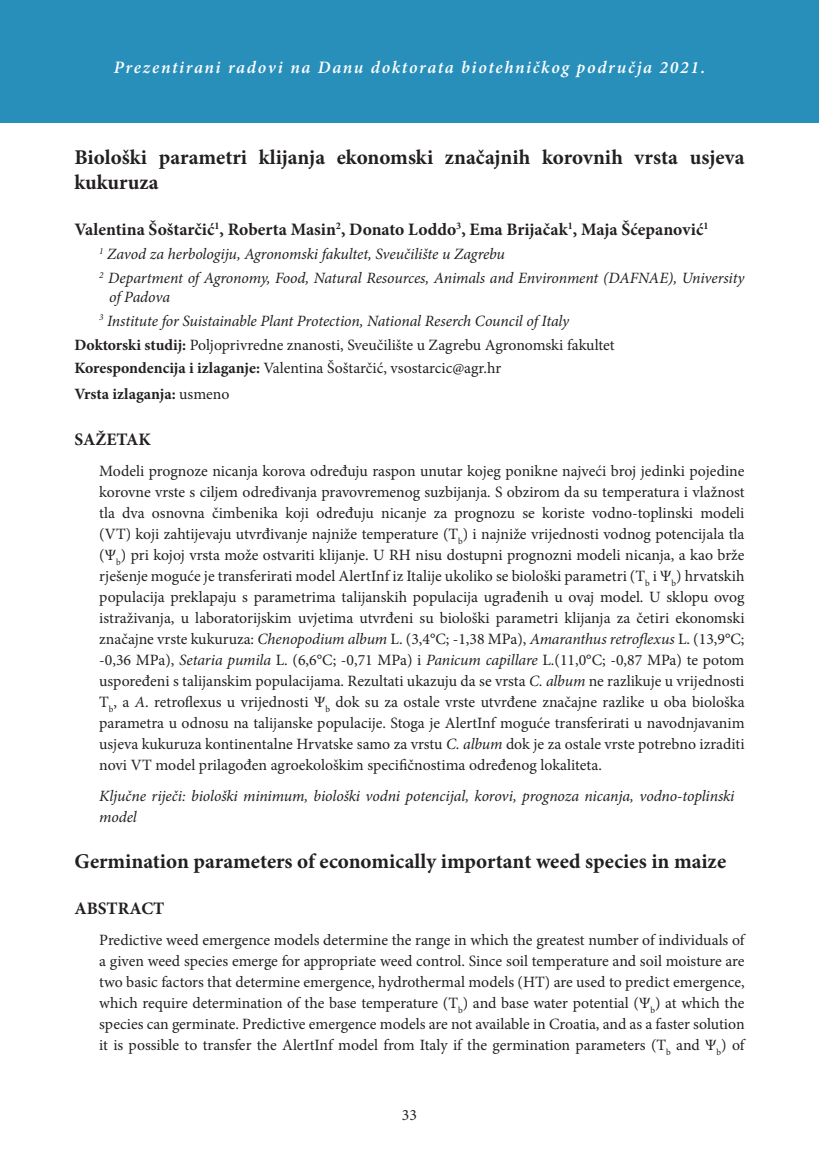
<style>
.page{position:relative;width:819px;height:1166px;background:#fff}
.page>*{position:absolute;margin:0;border:0;box-sizing:border-box;transform-origin:0 0}
.Text_9{font:700 21px/25.2px "Minion Pro";color:#231f20}
.Text_9-2{font:700 17.5px "Minion Pro";color:#231f20}
.t1{font:italic 600 17.5px "Minion Pro";letter-spacing:.095em;color:#fff}
.Text_9-3{font:15.75px/21px "Minion Pro";color:#231f20;text-align:justify}
.Text_9-4{font:italic 15.75px/18.9px "Minion Pro";letter-spacing:-.01em;color:#231f20}
.Text_9-5{font:700 15.75px "Minion Pro";color:#231f20}
.s1{font-weight:700}
.s2{font-weight:400}
.s3{font-style:italic}
</style>
<div class="page">
<div style="left:0;top:0;width:819px;height:123px;background:#288fba"></div>
<p class="t1" style="left:114px;top:55px;width:593px">Prezentirani radovi na Danu doktorata biotehničkog područja 2021.</p>
<p class="Text_9" style="left:74px;top:145px;width:671px">Biološki parametri klijanja ekonomski značajnih korovnih vrsta usjeva kukuruza</p>
<p class="Text_9-2" style="left:74px;top:217px;width:635px">Valentina Šoštarčić<sup>1</sup>, Roberta Masin<sup>2</sup>, Donato Loddo<sup>3</sup>, Ema Brijačak<sup>1</sup>, Maja Šćepanović<sup>1</sup></p>
<p class="Text_9-4" style="left:99px;top:244px;width:407px"><sup>1</sup> Zavod za herbologiju, Agronomski fakultet, Sveučilište u Zagrebu</p>
<p class="Text_9-4" style="left:109px;top:268px;width:636px;text-indent:-10px"><sup>2</sup> Department of Agronomy, Food, Natural Resources, Animals and Environment (DAFNAE), University of Padova</p>
<p class="Text_9-4" style="left:99px;top:311px;width:471px"><sup>3</sup> Institute for Suistainable Plant Protection, National Reserch Council of Italy</p>
<p class="Text_9-3" style="left:74px;top:334px;width:541px"><span class="s1">Doktorski studij:</span> Poljoprivredne znanosti, Sveučilište u Zagrebu Agronomski fakultet</p>
<p class="Text_9-3" style="left:74px;top:358px;width:428px"><span class="s1">Korespondencija i izlaganje:</span> Valentina Šoštarčić, vsostarcic@agr.hr</p>
<p class="Text_9-5" style="left:74px;top:383px;width:156px">Vrsta izlaganja: <span class="s2">usmeno</span></p>
<p class="Text_9-2" style="left:74px;top:427px;width:78px">SAŽETAK</p>
<p class="Text_9-3" style="left:99px;top:461px;width:646px">Modeli prognoze nicanja korova određuju raspon unutar kojeg ponikne najveći broj jedinki pojedine korovne vrste s ciljem određivanja pravovremenog suzbijanja. S obzirom da su temperatura i vlažnost tla dva osnovna čimbenika koji određuju nicanje za prognozu se koriste vodno-toplinski modeli (VT) koji zahtijevaju utvrđivanje najniže temperature (T<sub>b</sub>) i najniže vrijednosti vodnog potencijala tla (Ψ<sub>b</sub>) pri kojoj vrsta može ostvariti klijanje. U RH nisu dostupni prognozni modeli nicanja, a kao brže rješenje moguće je transferirati model AlertInf iz Italije ukoliko se biološki parametri (T<sub>b</sub> i Ψ<sub>b</sub>) hrvatskih populacija preklapaju s parametrima talijanskih populacija ugrađenih u ovaj model. U sklopu ovog istraživanja, u laboratorijskim uvjetima utvrđeni su biološki parametri klijanja za četiri ekonomski značajne vrste kukuruza: <span class="s3">Chenopodium album</span> L. (3,4°C; -1,38 MPa), <span class="s3">Amaranthus retroflexus</span> L. (13,9°C; -0,36 MPa), <span class="s3">Setaria pumila</span> L. (6,6°C; -0,71 MPa) i <span class="s3">Panicum capillare</span> L.(11,0°C; -0,87 MPa) te potom uspoređeni s talijanskim populacijama. Rezultati ukazuju da se vrsta <span class="s3">C. album</span> ne razlikuje u vrijednosti T<sub>b</sub>, a <span class="s3">A</span>. retroflexus u vrijednosti Ψ<sub>b</sub> dok su za ostale vrste utvrđene značajne razlike u oba biološka parametra u odnosu na talijanske populacije. Stoga je AlertInf moguće transferirati u navodnjavanim usjeva kukuruza kontinentalne Hrvatske samo za vrstu <span class="s3">C. album</span> dok je za ostale vrste potrebno izraditi novi VT model prilagođen agroekološkim specifičnostima određenog lokaliteta.</p>
<p class="Text_9-4" style="left:99px;top:785px;width:636px;line-height:21px">Ključne riječi: biološki minimum, biološki vodni potencijal, korovi, prognoza nicanja, vodno-toplinski model</p>
<p class="Text_9" style="left:74px;top:848px;width:653px">Germination parameters of economically important weed species in maize</p>
<p class="Text_9-2" style="left:74px;top:896px;width:91px">ABSTRACT</p>
<p class="Text_9-3" style="left:99px;top:929px;width:646px">Predictive weed emergence models determine the range in which the greatest number of individuals of a given weed species emerge for appropriate weed control. Since soil temperature and soil moisture are two basic factors that determine emergence, hydrothermal models (HT) are used to predict emergence, which require determination of the base temperature (T<sub>b</sub>) and base water potential (Ψ<sub>b</sub>) at which the species can germinate. Predictive emergence models are not available in Croatia, and as a faster solution it is possible to transfer the AlertInf model from Italy if the germination parameters (T<sub>b</sub> and Ψ<sub>b</sub>) of</p>
<p class="Text_9-3" style="left:402px;top:1104px;width:17px">33</p>
</div>
